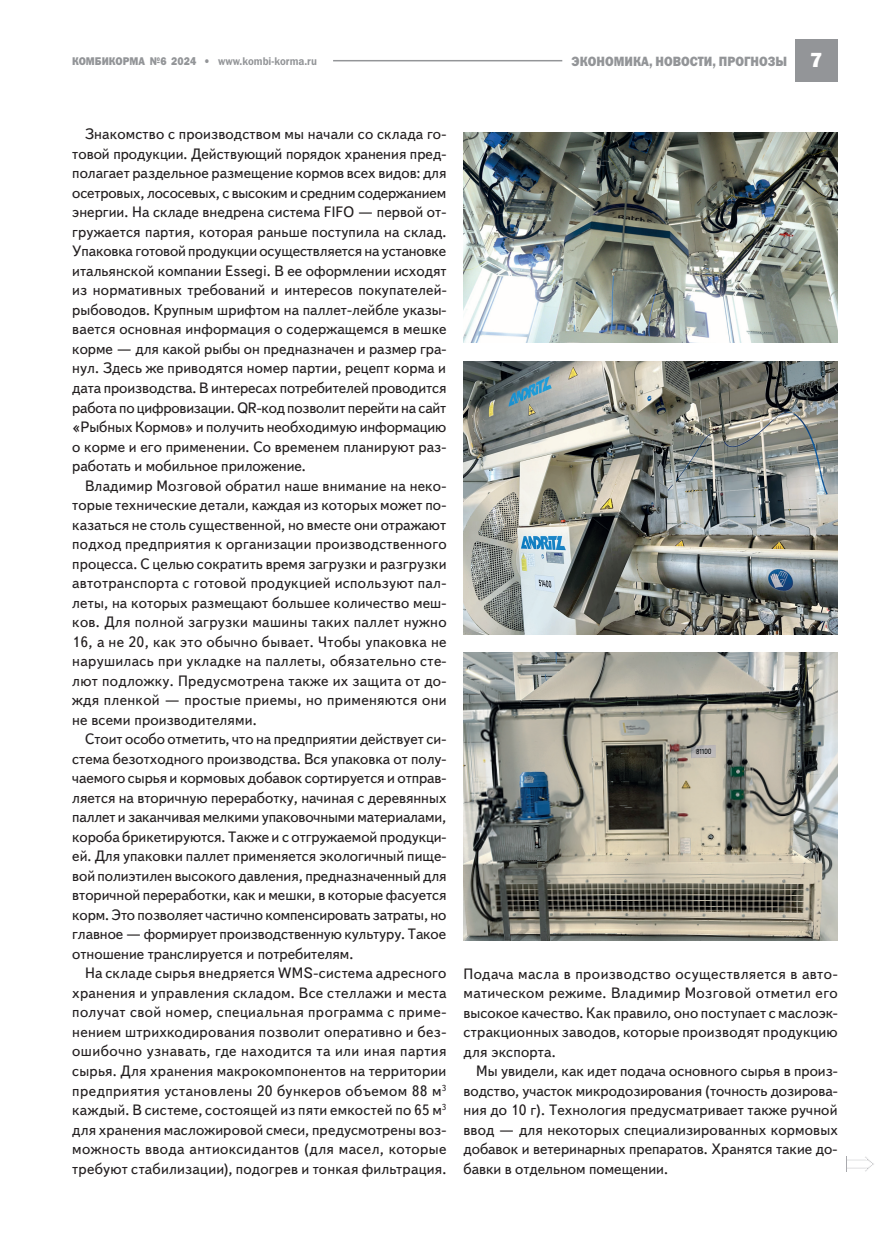
<style>
.page{position:relative;width:893px;height:1234px;background:#fff}
.page>*{position:absolute;margin:0;border:0;box-sizing:border-box;transform-origin:0 0}
.Osnovnoy_text-10-13{font:15px/19.5px "Text Book C";letter-spacing:.01em;color:#231f20;text-align:justify}
.t1{font:13.5px "Franklin Gothic Heavy C";color:#939598;scale:.9 1}
.t2{font:11.25px "Franklin Gothic Demi C";color:#939598;scale:.9 1}
.t3{font:11.25px "Franklin Gothic Heavy C";color:#939598;scale:.9 1}
.s1{font-family:"Franklin Gothic Heavy C"}
.s2{font-family:"Franklin Gothic";font-weight:800;font-size:21px;color:#fff}
</style>
<div class="page">
<div style="left:795px;top:39px;width:43px;height:42px;background:#939598"></div>
<hr style="left:333px;top:60px;width:229px;height:1px;background:#939598">
<svg style="left:846px;top:1156px;width:28px;height:15px"></svg>
<img style="left:463px;top:652px;width:375px;height:288px">
<img style="left:463px;top:361px;width:375px;height:273px">
<img style="left:464px;top:132px;width:374px;height:210px">
<p class="t3" style="left:72px;top:54px;width:10px">КОМ</p>
<p class="t3" style="left:95px;top:54px;width:17px">БИКОРМА</p>
<p class="t2" style="left:150px;top:54px;width:187px"><span class="s1">№6 2024 •</span> www.kombi-korma.ru</p>
<p class="t1" style="left:572px;top:54px;width:280px">экономика, новости, прогнозы <span class="s2">7</span></p>
<p class="Osnovnoy_text-10-13" style="left:72px;top:125px;width:376px;text-indent:13px">Знакомство с производством мы начали со склада го&shy;товой продукции. Действующий порядок хранения пред&shy;полагает раздельное размещение кормов всех видов: для осетровых, лососевых, с высоким и средним содержанием энергии. На складе внедрена система FIFO — первой от&shy;гружается партия, которая раньше поступила на склад.<br>Упаковка готовой продукции осуществляется на установке итальянской компании Essegi. В ее оформлении исходят из нормативных требований и интересов покупателей&shy;рыбоводов. Крупным шрифтом на паллет-лейбле указы&shy;вается основная информация о содержащемся в мешке корме — для какой рыбы он предназначен и размер гра&shy;нул. Здесь же приводятся номер партии, рецепт корма и дата производства. В интересах потребителей проводится работа по цифровизации. QR-код позволит перейти на сайт «Рыбных Кормов» и получить необходимую информацию о корме и его применении. Со временем планируют раз&shy;работать и мобильное приложение.</p>
<p class="Osnovnoy_text-10-13" style="left:72px;top:476px;width:376px;text-indent:13px">Владимир Мозговой обратил наше внимание на неко&shy;торые технические детали, каждая из которых может по&shy;казаться не столь существенной, но вместе они отражают подход предприятия к организации производственного процесса. С целью сократить время загрузки и разгрузки автотранспорта с готовой продукцией используют пал&shy;леты, на которых размещают большее количество меш&shy;ков. Для полной загрузки машины таких паллет нужно 16, а не 20, как это обычно бывает. Чтобы упаковка не нарушилась при укладке на паллеты, обязательно сте&shy;лют подложку. Предусмотрена также их защита от до&shy;ждя пленкой — простые приемы, но применяются они не всеми производителями.</p>
<p class="Osnovnoy_text-10-13" style="left:72px;top:729px;width:376px;text-indent:13px">Стоит особо отметить, что на предприятии действует си&shy;стема безотходного производства. Вся упаковка от полу&shy;чаемого сырья и кормовых добавок сортируется и отправ&shy;ляется на вторичную переработку, начиная с деревянных паллет и заканчивая мелкими упаковочными материалами, короба брикетируются. Также и с отгружаемой продукци&shy;ей. Для упаковки паллет применяется экологичный пище&shy;вой полиэтилен высокого давления, предназначенный для вторичной переработки, как и мешки, в которые фасуется корм. Это позволяет частично компенсировать затраты, но главное — формирует производственную культуру. Такое отношение транслируется и потребителям.</p>
<p class="Osnovnoy_text-10-13" style="left:72px;top:963px;width:376px;text-indent:13px">На складе сырья внедряется WMS-система адресного хранения и управления складом. Все стеллажи и места получат свой номер, специальная программа с приме&shy;нением штрихкодирования позволит оперативно и без&shy;ошибочно узнавать, где находится та или иная партия сырья. Для хранения макрокомпонентов на территории предприятия установлены 20 бункеров объемом 88 м<sup>3 </sup>каждый. В системе, состоящей из пяти емкостей по 65 м<sup>3</sup></p>
<p class="Osnovnoy_text-10-13" style="left:72px;top:1119px;width:376px">для хранения масложировой смеси, предусмотрены воз&shy;можность ввода антиоксидантов (для масел, которые требуют стабилизации), подогрев и тонкая фильтрация.</p>
<p class="Osnovnoy_text-10-13" style="left:463px;top:963px;width:376px">Подача масла в производство осуществляется в авто&shy;матическом режиме. Владимир Мозговой отметил его высокое качество. Как правило, оно поступает с маслоэк&shy;стракционных заводов, которые производят продукцию для экспорта.</p>
<p class="Osnovnoy_text-10-13" style="left:463px;top:1061px;width:376px;text-indent:13px">Мы увидели, как идет подача основного сырья в произ&shy;водство, участок микродозирования (точность дозирова&shy;ния до 10 г). Технология предусматривает также ручной ввод — для некоторых специализированных кормовых добавок и ветеринарных препаратов. Хранятся такие до&shy;бавки в отдельном помещении.</p>
</div>
